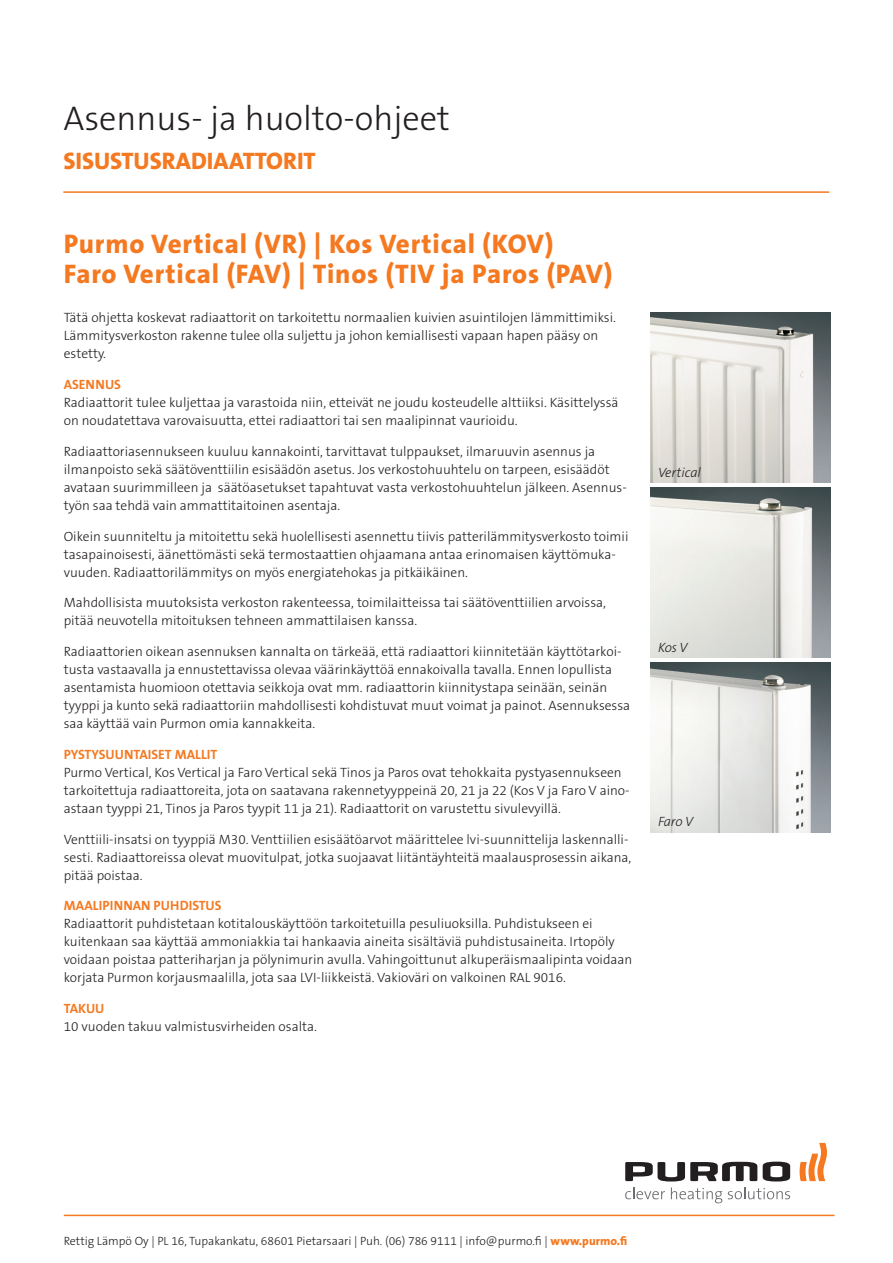
<style>
.page{position:relative;width:893px;height:1263px;background:#fff}
.page>*{position:absolute;margin:0;border:0;box-sizing:border-box;transform-origin:0 0}
.t1{font:300 34.5px "The Sans B3";color:#231f20}
.Body_left{font:800 27px "The Sans B8";letter-spacing:.03em;color:#f47921}
.t2{font:800 24px "The Sans B8";color:#f47921}
.t3{font:300 13.5px/18px "The Sans B3";color:#231f20}
.t4{font:700 13.5px "The Sans B7";color:#f47921}
.Body_left-2{font:italic 300 13.5px "The Sans B3";color:#231f20}
.t5{font:300 12px "The Sans B3";color:#231f20}
.s1{font-family:"The Sans B7";font-weight:700;color:#f47921}
.s2{font-family:"The Sans B8";font-weight:800;color:#f47921}
</style>
<div class="page">
<hr style="left:63px;top:191px;width:766px;height:2px;background:#f47921">
<img style="left:651px;top:663px;width:179px;height:170px">
<img style="left:651px;top:488px;width:179px;height:170px">
<img style="left:651px;top:313px;width:179px;height:170px">
<svg style="left:625px;top:1187px;width:40px;height:12px"></svg>
<svg style="left:671px;top:1187px;width:51px;height:16px"></svg>
<svg style="left:728px;top:1187px;width:62px;height:12px"></svg>
<svg style="left:625px;top:1161px;width:165px;height:20px"></svg>
<svg style="left:800px;top:1143px;width:27px;height:38px"></svg>
<hr style="left:64px;top:1215px;width:770px;height:1px;background:#f47921">
<p class="t1" style="left:63px;top:101px;width:388px">Asennus- ja huolto-ohjeet</p>
<p class="t2" style="left:63px;top:149px;width:254px">SISUSTUSRADIAATTORIT</p>
<p class="Body_left" style="left:64px;top:230px;width:491px">Purmo Vertical (VR) | Kos Vertical (KOV)</p>
<p class="Body_left" style="left:64px;top:260px;width:550px">Faro Vertical (FAV) | Tinos (TIV ja Paros (PAV)</p>
<p class="t3" style="left:64px;top:309px;width:554px">Tätä ohjetta koskevat radiaattorit on tarkoitettu normaalien kuivien asuintilojen lämmittimiksi.<br>Lämmitysverkoston rakenne tulee olla suljettu ja johon kemiallisesti vapaan hapen pääsy on estetty.</p>
<p class="t3" style="left:64px;top:376px;width:556px"><span class="s1">ASENNUS<br></span>Radiaattorit tulee kuljettaa ja varastoida niin, etteivät ne joudu kosteudelle alttiiksi. Käsittelyssä on noudatettava varovaisuutta, ettei radiaattori tai sen maalipinnat vaurioidu.</p>
<p class="t3" style="left:64px;top:443px;width:564px">Radiaattoriasennukseen kuuluu kannakointi, tarvittavat tulppaukset, ilmaruuvin asennus ja ilmanpoisto sekä säätöventtiilin esisäädön asetus. Jos verkostohuuhtelu on tarpeen, esisäädöt avataan suurimmilleen ja säätöasetukset tapahtuvat vasta verkostohuuhtelun jälkeen. Asennus&shy;työn saa tehdä vain ammattitaitoinen asentaja.</p>
<p class="t3" style="left:64px;top:528px;width:566px">Oikein suunniteltu ja mitoitettu sekä huolellisesti asennettu tiivis patterilämmitysverkosto toimii tasapainoisesti, äänettömästi sekä termostaattien ohjaamana antaa erinomaisen käyttömuka&shy;vuuden. Radiaattorilämmitys on myös energiatehokas ja pitkäikäinen.</p>
<p class="t3" style="left:64px;top:595px;width:544px">Mahdollisista muutoksista verkoston rakenteessa, toimilaitteissa tai säätöventtiilien arvoissa, pitää neuvotella mitoituksen tehneen ammattilaisen kanssa.</p>
<p class="t3" style="left:64px;top:643px;width:568px">Radiaattorien oikean asennuksen kannalta on tärkeää, että radiaattori kiinnitetään käyttötarkoi&shy;tusta vastaavalla ja ennustettavissa olevaa väärinkäyttöä ennakoivalla tavalla. Ennen lopullista asentamista huomioon otettavia seikkoja ovat mm. radiaattorin kiinnitystapa seinään, seinän tyyppi ja kunto sekä radiaattoriin mahdollisesti kohdistuvat muut voimat ja painot. Asennuksessa saa käyttää vain Purmon omia kannakkeita.</p>
<p class="t3" style="left:64px;top:746px;width:567px"><span class="s1">PYSTYSUUNTAISET MALLIT<br></span>Purmo Vertical, Kos Vertical ja Faro Vertical sekä Tinos ja Paros ovat tehokkaita pystyasennukseen tarkoitettuja radiaattoreita, jota on saatavana rakennetyyppeinä 20, 21 ja 22 (Kos V ja Faro V aino&shy;astaan tyyppi 21, Tinos ja Paros tyypit 11 ja 21). Radiaattorit on varustettu sivulevyillä.</p>
<p class="t3" style="left:64px;top:831px;width:569px">Venttiili-insatsi on tyyppiä M30. Venttiilien esisäätöarvot määrittelee lvi-suunnittelija laskennalli&shy;sesti. Radiaattoreissa olevat muovitulpat, jotka suojaavat liitäntäyhteitä maalausprosessin aikana, pitää poistaa.</p>
<p class="t4" style="left:64px;top:899px;width:159px">MAALIPINNAN PUHDISTUS</p>
<p class="t3" style="left:64px;top:916px;width:570px">Radiaattorit puhdistetaan kotitalouskäyttöön tarkoitetuilla pesuliuoksilla. Puhdistukseen ei kuitenkaan saa käyttää ammoniakkia tai hankaavia aineita sisältäviä puhdistusaineita. Irtopöly voidaan poistaa patteriharjan ja pölynimurin avulla. Vahingoittunut alkuperäismaalipinta voidaan korjata Purmon korjausmaalilla, jota saa LVI-liikkeistä. Vakioväri on valkoinen RAL 9016.</p>
<p class="t3" style="left:64px;top:1000px;width:255px"><span class="s1">TAKUU<br></span>10 vuoden takuu valmistusvirheiden osalta.</p>
<p class="Body_left-2" style="left:658px;top:465px;width:44px">Vertical</p>
<p class="Body_left-2" style="left:658px;top:640px;width:31px">Kos V</p>
<p class="Body_left-2" style="left:658px;top:815px;width:37px">Faro V</p>
<p class="t5" style="left:64px;top:1234px;width:565px">Rettig Lämpö Oy | PL 16, Tupakankatu, 68601 Pietarsaari | Puh. (06) 786 9111 | info@purmo.fi | <span class="s2">www.purmo.fi</span></p>
</div>
